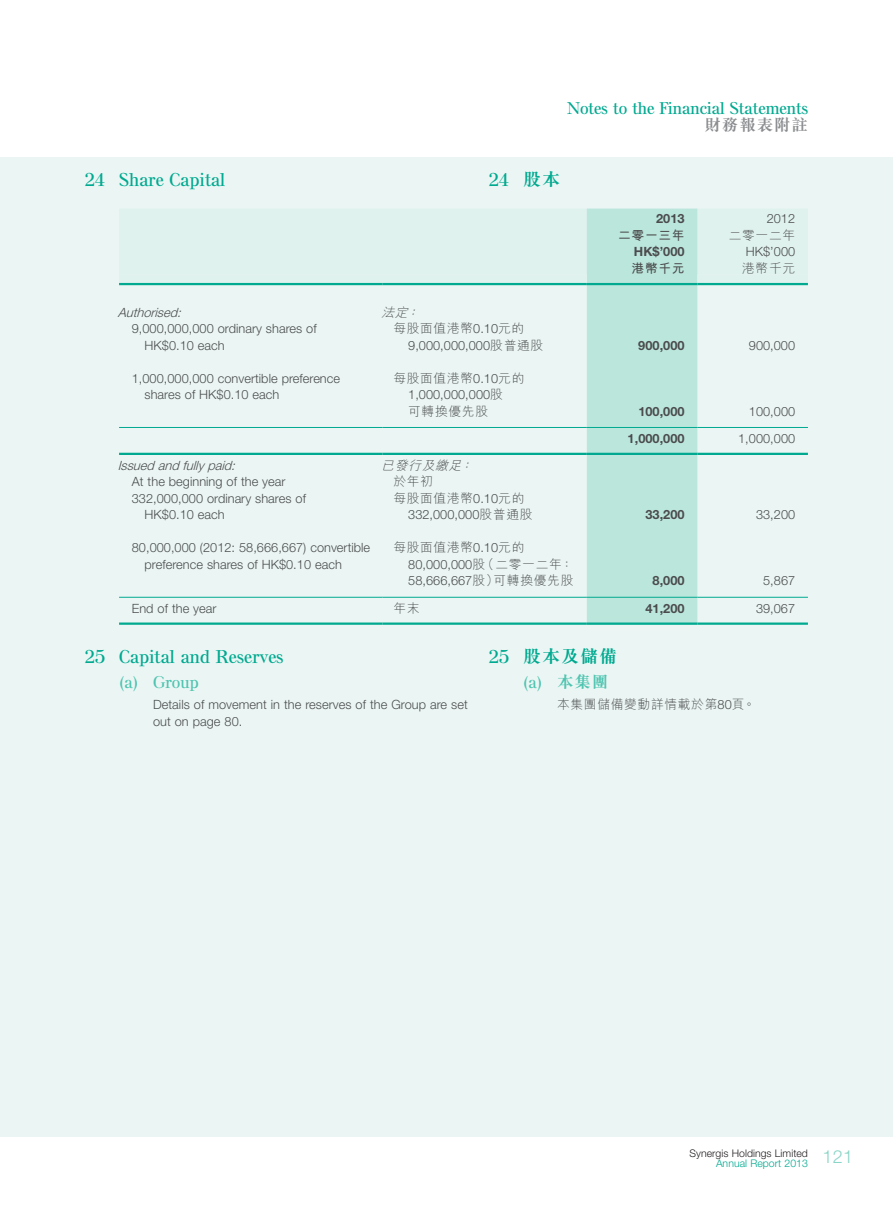
<style>
.page{position:relative;width:893px;height:1212px;background:#fff}
.page>*{position:absolute;margin:0;border:0;box-sizing:border-box;transform-origin:0 0}
.Heading_1{font:600 18px "Else NPL Std";letter-spacing:.01em;color:#00a990}
.C_Heading_1{font:700 18px "M Sung HK";letter-spacing:.06em;color:#00a990}
.C_Heading_1-2{font:600 18px "Else NPL Std";color:#00a990}
.t1{font:300 18px "Helvetica Neue LT Std";color:#89d5c6}
.t2{font:600 16.5px "Else NPL Std";letter-spacing:.005em;color:#00a990}
.Heading_3{font:600 16.5px "Else NPL Std";color:#4ec4b0}
.t3{font:700 16.5px "M Sung HK";letter-spacing:.055em;color:#8a8c8f}
.C_Heading_3{font:600 16.5px "Else NPL Std";color:#4ec4b0}
.Body_Text{font:300 12.75px/16.5px "Helvetica Neue LT Std";letter-spacing:.005em;color:#4b4c4d}
.C_Body_Text{font:300 12.75px/16.5px "Helvetica Neue LT Std";letter-spacing:.005em;color:#4b4c4d}
.C_Body_Text-2{font:300 12.75px/16.5px "M Hei HK";letter-spacing:.055em;color:#4b4c4d}
.Body_Text-2{font:700 12.75px "Helvetica Neue LT Std";letter-spacing:.005em;color:#4b4c4d}
.Body_Text-3{font:italic 300 12.75px "Helvetica Neue LT Std";color:#4b4c4d}
.C_Body_Text-3{font:italic 300 12.75px "M Hei HK";color:#4b4c4d}
.Body_Text-4{font:700 12.75px "M Hei HK";letter-spacing:.055em;color:#4b4c4d}
.Body_Text-5{font:300 12.75px "M Hei HK";letter-spacing:.055em;color:#4b4c4d}
.t4{font:300 10.5px "Helvetica Neue LT Std";letter-spacing:.005em;color:#231f20}
.t5{font:300 10.5px "Helvetica Neue LT Std";letter-spacing:.005em;color:#00a990}
.s1{font-family:"M Sung HK";font-weight:700}
.s2{font-family:"M Hei HK"}
.s3{font-family:"Helvetica Neue LT Std"}
.s4{font-family:"Else NPL Std";font-weight:600}
</style>
<div class="page">
<div style="left:0;top:157px;width:893px;height:979px;background:#ebf6f4"></div>
<div style="left:119px;top:209px;width:689px;height:66px;background:#dff2ee"></div>
<div style="left:587px;top:209px;width:110px;height:413px;background:#bbe6dc"></div>
<svg style="left:119px;top:275px;width:689px;height:8px"></svg>
<hr style="left:119px;top:283px;width:264px;height:2px;background:#00a990">
<hr style="left:383px;top:283px;width:204px;height:2px;background:#00a990">
<hr style="left:587px;top:283px;width:110px;height:2px;background:#00a990">
<hr style="left:697px;top:283px;width:111px;height:2px;background:#00a990">
<hr style="left:119px;top:427px;width:264px;height:1px;background:#00a990">
<hr style="left:383px;top:427px;width:204px;height:1px;background:#00a990">
<hr style="left:587px;top:427px;width:110px;height:1px;background:#00a990">
<hr style="left:697px;top:427px;width:111px;height:1px;background:#00a990">
<hr style="left:119px;top:453px;width:264px;height:2px;background:#00a990">
<hr style="left:383px;top:453px;width:204px;height:2px;background:#00a990">
<hr style="left:587px;top:453px;width:110px;height:2px;background:#00a990">
<hr style="left:697px;top:453px;width:111px;height:2px;background:#00a990">
<hr style="left:119px;top:597px;width:264px;height:1px;background:#00a990">
<hr style="left:383px;top:597px;width:204px;height:1px;background:#00a990">
<hr style="left:587px;top:597px;width:110px;height:1px;background:#00a990">
<hr style="left:697px;top:597px;width:111px;height:1px;background:#00a990">
<hr style="left:119px;top:622px;width:264px;height:3px;background:#00a990">
<hr style="left:383px;top:622px;width:204px;height:3px;background:#00a990">
<hr style="left:587px;top:622px;width:110px;height:3px;background:#00a990">
<hr style="left:697px;top:622px;width:111px;height:3px;background:#00a990">
<p class="Heading_1" style="left:85px;top:169px;width:142px">24 Share Capital</p>
<p class="t2" style="left:567px;top:98px;width:242px">Notes to the Financial Statements</p>
<p class="t3" style="left:705px;top:116px;width:105px">財務報表附註</p>
<p class="C_Heading_1-2" style="left:489px;top:169px;width:73px">24 <span class="s1">股本</span></p>
<p class="Body_Text-2" style="left:656px;top:211px;width:30px">2013</p>
<p class="Body_Text" style="left:767px;top:210px;width:30px">2012</p>
<p class="Body_Text-4" style="left:618px;top:226px;width:68px">二零一三年</p>
<p class="Body_Text-5" style="left:729px;top:229px;width:68px">二零一二年</p>
<p class="Body_Text-2" style="left:634px;top:244px;width:52px">HK$’000</p>
<p class="Body_Text-4" style="left:632px;top:259px;width:55px">港幣千元</p>
<p class="Body_Text" style="left:746px;top:243px;width:51px">HK$’000</p>
<p class="Body_Text-5" style="left:742px;top:262px;width:55px">港幣千元</p>
<p class="Body_Text-3" style="left:118px;top:304px;width:68px">Authorised:</p>
<p class="C_Body_Text-3" style="left:381px;top:305px;width:42px">法定：</p>
<p class="Body_Text" style="left:145px;top:320px;width:174px;text-indent:-13px">9,000,000,000 ordinary shares of<br>HK$0.10 each</p>
<p class="C_Body_Text" style="left:408px;top:320px;width:137px;text-indent:-15px"><span class="s2">每股面值港幣</span>0.10<span class="s2">元的<br></span>9,000,000,000<span class="s2">股普通股</span></p>
<p class="Body_Text" style="left:145px;top:369px;width:197px;text-indent:-13px">1,000,000,000 convertible preference shares of HK$0.10 each</p>
<p class="C_Body_Text" style="left:408px;top:369px;width:118px;text-indent:-15px"><span class="s2">每股面值港幣</span>0.10<span class="s2">元的<br></span>1,000,000,000<span class="s2">股<br>可轉換優先股</span></p>
<p class="Body_Text-3" style="left:118px;top:457px;width:123px">Issuedandfully paid:</p>
<p class="C_Body_Text-3" style="left:381px;top:459px;width:96px">已發行及繳足：</p>
<p class="Body_Text" style="left:132px;top:473px;width:155px">At the beginning of the year</p>
<p class="C_Body_Text-2" style="left:393px;top:473px;width:41px">於年初</p>
<p class="Body_Text" style="left:145px;top:490px;width:163px;text-indent:-13px">332,000,000 ordinary shares of<br>HK$0.10 each</p>
<p class="C_Body_Text" style="left:408px;top:490px;width:126px;text-indent:-15px"><span class="s2">每股面值港幣</span>0.10<span class="s2">元的<br></span>332,000,000<span class="s2">股普通股</span></p>
<p class="Body_Text" style="left:145px;top:539px;width:227px;text-indent:-13px">80,000,000 (2012: 58,666,667) convertible preference shares of HK$0.10 each</p>
<p class="C_Body_Text-2" style="left:408px;top:539px;width:167px;text-indent:-15px">每股面值港幣<span class="s3">0.10</span>元的<br><span class="s3">80,000,000</span>股（二零一二年：<br><span class="s3">58,666,667</span>股）可轉換優先股</p>
<p class="Body_Text-2" style="left:638px;top:337px;width:48px">900,000</p>
<p class="Body_Text" style="left:749px;top:336px;width:48px">900,000</p>
<p class="Body_Text-2" style="left:638px;top:403px;width:48px">100,000</p>
<p class="Body_Text" style="left:749px;top:402px;width:48px">100,000</p>
<p class="Body_Text-2" style="left:628px;top:430px;width:59px">1,000,000</p>
<p class="Body_Text" style="left:738px;top:430px;width:59px">1,000,000</p>
<p class="Body_Text-2" style="left:645px;top:507px;width:41px">33,200</p>
<p class="Body_Text" style="left:756px;top:506px;width:41px">33,200</p>
<p class="Body_Text-2" style="left:653px;top:573px;width:34px">8,000</p>
<p class="Body_Text" style="left:763px;top:572px;width:34px">5,867</p>
<p class="Body_Text" style="left:132px;top:599px;width:86px">End of the year</p>
<p class="C_Body_Text-2" style="left:393px;top:599px;width:28px">年末</p>
<p class="Body_Text-2" style="left:645px;top:600px;width:41px">41,200</p>
<p class="Body_Text" style="left:756px;top:599px;width:41px">39,067</p>
<p class="Heading_1" style="left:85px;top:646px;width:200px">25 Capital and Reserves</p>
<p class="Heading_3" style="left:119px;top:672px;width:81px">(a) Group</p>
<p class="Body_Text" style="left:153px;top:696px;width:316px">Details of movement in the reserves of the Group are set out on page 80.</p>
<p class="C_Heading_1" style="left:489px;top:648px;width:130px"><span class="s4">25</span> 股本及儲備</p>
<p class="C_Heading_3" style="left:523px;top:672px;width:87px">(a) <span class="s1">本集團</span></p>
<p class="C_Body_Text-2" style="left:557px;top:696px;width:200px">本集團儲備變動詳情載於第<span class="s3">80</span>頁。</p>
<p class="t4" style="left:690px;top:1146px;width:120px">Synergis Holdings Limited</p>
<p class="t5" style="left:716px;top:1157px;width:93px">Annual Report 2013</p>
<h1 class="t1" style="left:822px;top:1145px;width:32px">121</h1>
</div>
